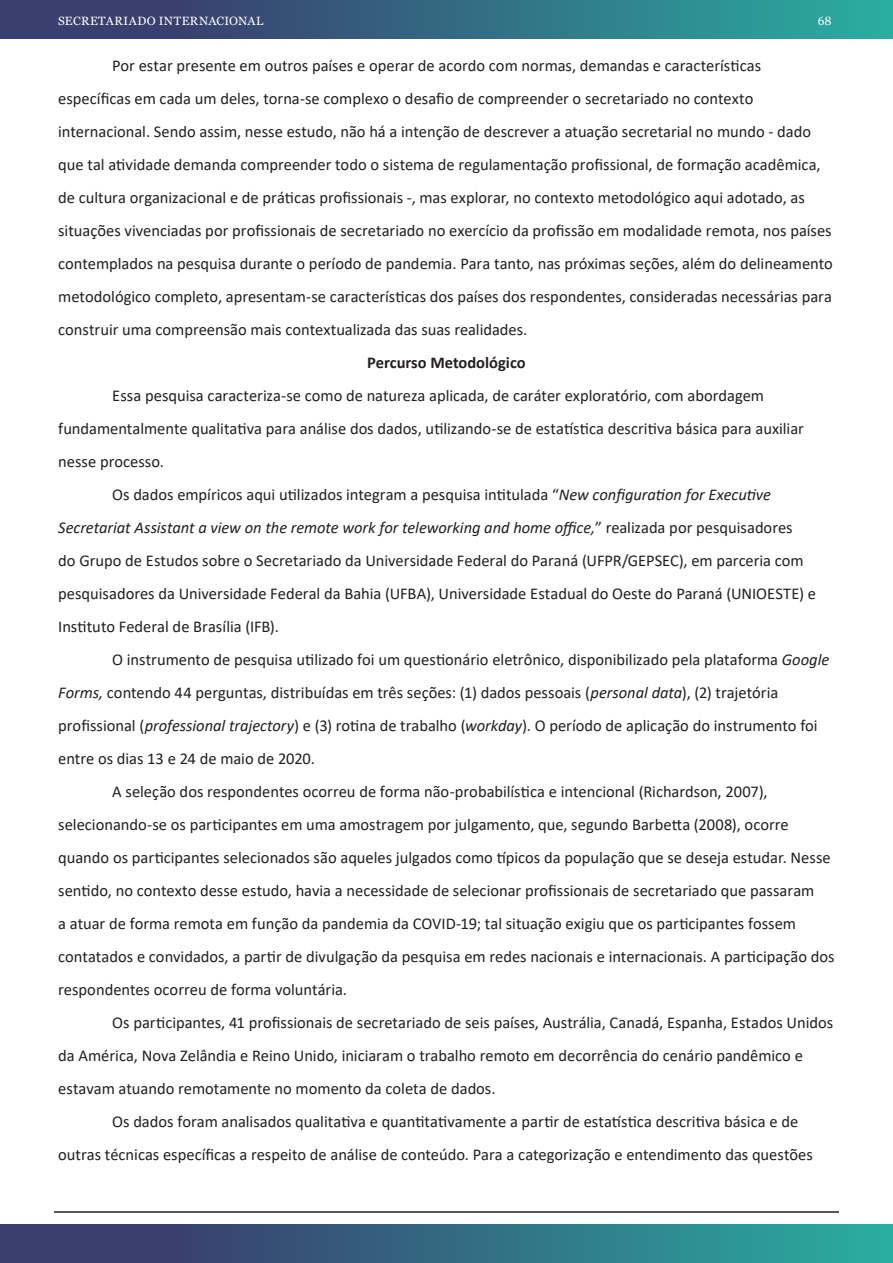
<style>
.page{position:relative;width:893px;height:1263px;background:#fff}
.page>*{position:absolute;margin:0;border:0;box-sizing:border-box;transform-origin:0 0}
.Paragrafo{font:16.5px/33px "Calibri";color:#231f20}
.Título_Nivel_1{font:700 16.5px "Calibri";color:#231f20}
.t1{font:12px "Georgia";letter-spacing:.025em;color:#fff}
.s1{font-style:italic}
</style>
<div class="page">
<div style="left:0;top:0;width:893px;height:38px;background:linear-gradient(to right,#3b2e66,#2baaa0)"></div>
<div style="left:0;top:1225px;width:893px;height:38px;background:linear-gradient(to right,#3b2e66,#2baaa0)"></div>
<hr style="left:54px;top:1211px;width:785px;height:2px;background:#231f20">
<p class="t1" style="left:58px;top:13px;width:207px">SECRETARIADO INTERNACIONAL</p>
<p class="t1" style="left:818px;top:13px;width:16px">68</p>
<p class="Paragrafo" style="left:58px;top:48px;width:776px;text-indent:54px">Por estar presente em outros países e operar de acordo com normas, demandas e características específicas em cada um deles, torna-se complexo o desafio de compreender o secretariado no contexto internacional. Sendo assim, nesse estudo, não há a intenção de descrever a atuação secretarial no mundo - dado que tal atividade demanda compreender todo o sistema de regulamentação profissional, de formação acadêmica, de cultura organizacional e de práticas profissionais -, mas explorar, no contexto metodológico aqui adotado, as situações vivenciadas por profissionais de secretariado no exercício da profissão em modalidade remota, nos países contemplados na pesquisa durante o período de pandemia. Para tanto, nas próximas seções, além do delineamento metodológico completo, apresentam-se características dos países dos respondentes, consideradas necessárias para construir uma compreensão mais contextualizada das suas realidades.</p>
<p class="Título_Nivel_1" style="left:367px;top:350px;width:160px">Percurso Metodológico</p>
<p class="Paragrafo" style="left:58px;top:378px;width:747px;text-indent:54px">Essa pesquisa caracteriza-se como de natureza aplicada, de caráter exploratório, com abordagem fundamentalmente qualitativa para análise dos dados, utilizando-se de estatística descritiva básica para auxiliar nesse processo.</p>
<p class="Paragrafo" style="left:58px;top:477px;width:759px;text-indent:54px">Os dados empíricos aqui utilizados integram a pesquisa intitulada “<span class="s1">New configuration for Executive Secretariat Assistant a view on the remote work for teleworking and home office,</span>” realizada por pesquisadores<br>do Grupo de Estudos sobre o Secretariado da Universidade Federal do Paraná (UFPR/GEPSEC), em parceria com pesquisadores da Universidade Federal da Bahia (UFBA), Universidade Estadual do Oeste do Paraná (UNIOESTE) e Instituto Federal de Brasília (IFB).</p>
<p class="Paragrafo" style="left:58px;top:642px;width:773px;text-indent:54px">O instrumento de pesquisa utilizado foi um questionário eletrônico, disponibilizado pela plataforma <span class="s1">Google Forms,</span> contendo 44 perguntas, distribuídas em três seções: (1) dados pessoais (<span class="s1">personal data</span>), (2) trajetória profissional (<span class="s1">professional trajectory</span>) e (3) rotina de trabalho (<span class="s1">workday</span>). O período de aplicação do instrumento foi entre os dias 13 e 24 de maio de 2020.</p>
<p class="Paragrafo" style="left:58px;top:774px;width:778px;text-indent:54px">A seleção dos respondentes ocorreu de forma não-probabilística e intencional (Richardson, 2007), selecionando-se os participantes em uma amostragem por julgamento, que, segundo Barbetta (2008), ocorre quando os participantes selecionados são aqueles julgados como típicos da população que se deseja estudar. Nesse sentido, no contexto desse estudo, havia a necessidade de selecionar profissionais de secretariado que passaram<br>a atuar de forma remota em função da pandemia da COVID-19; tal situação exigiu que os participantes fossem contatados e convidados, a partir de divulgação da pesquisa em redes nacionais e internacionais. A participação dos respondentes ocorreu de forma voluntária.</p>
<p class="Paragrafo" style="left:58px;top:1005px;width:776px;text-indent:54px">Os participantes, 41 profissionais de secretariado de seis países, Austrália, Canadá, Espanha, Estados Unidos da América, Nova Zelândia e Reino Unido, iniciaram o trabalho remoto em decorrência do cenário pandêmico e estavam atuando remotamente no momento da coleta de dados.</p>
<p class="Paragrafo" style="left:58px;top:1104px;width:756px;text-indent:54px">Os dados foram analisados qualitativa e quantitativamente a partir de estatística descritiva básica e de outras técnicas específicas a respeito de análise de conteúdo. Para a categorização e entendimento das questões</p>
</div>
